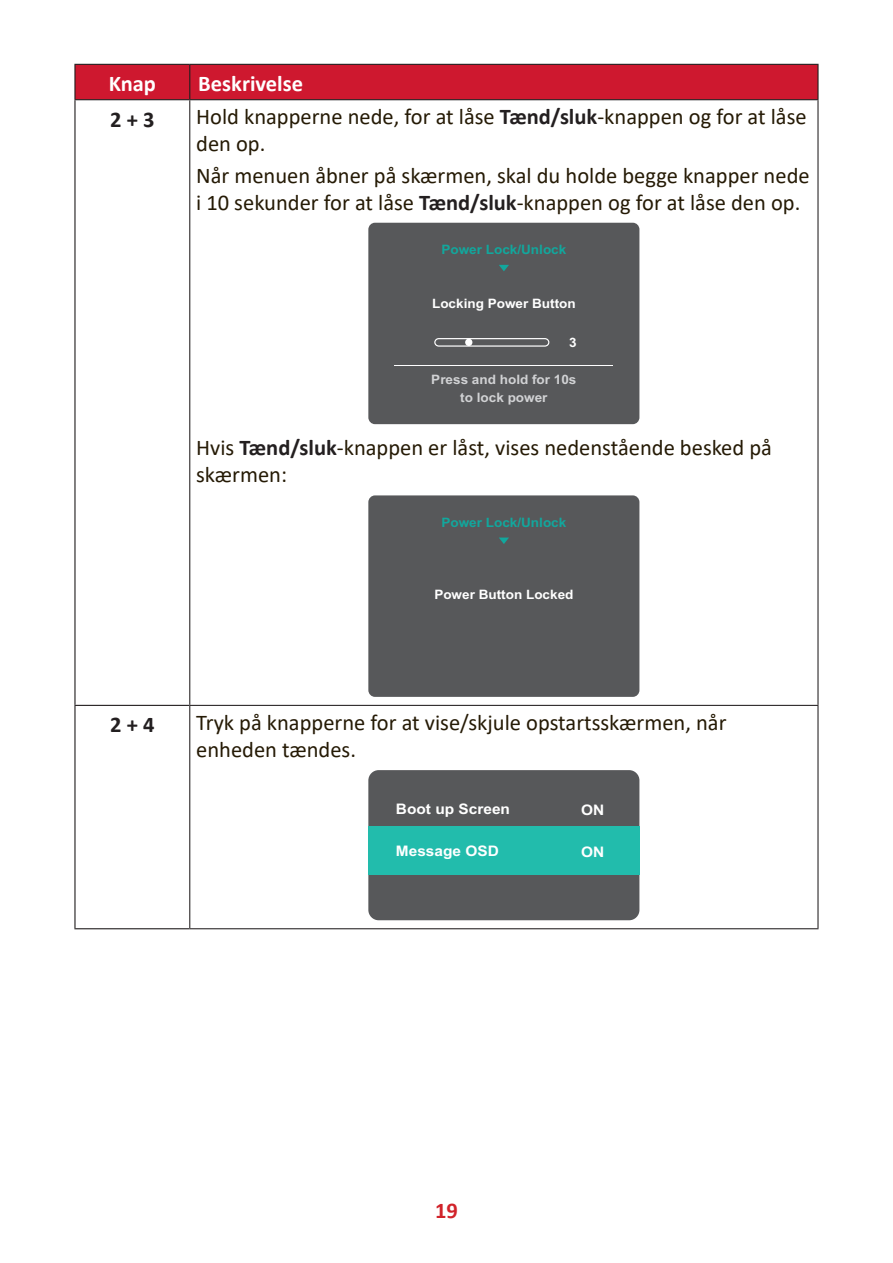
<style>
.page{position:relative;width:893px;height:1263px;background:#fff}
.page>*{position:absolute;margin:0;border:0;box-sizing:border-box;transform-origin:0 0}
.t1{font:22.5px/27px "Calibri";color:#251a05}
.t2{font:700 22.5px "Calibri";color:#fff}
.t3{font:700 22.5px "Calibri";color:#231f20}
.t4{font:700 22.5px "Calibri";color:#d1232a}
.t5{font:700 14.55px "Arial";color:#fff;scale:1.06 1}
.t6{font:700 13.05px "Arial";color:#fff;scale:1.04 1}
.t7{font:700 13.05px "Arial";color:#12a79d;scale:1.04 1}
.t8{font:700 13.05px/18px "Arial";color:#d1d2d4;text-align:center;scale:1.04 1}
.s1{font-weight:700;color:#231f20}
</style>
<div class="page">
<div style="left:76px;top:65px;width:741px;height:34px;background:#ce182f"></div>
<hr style="left:190px;top:64px;width:629px;height:1px;background:#231f20">
<hr style="left:817px;top:65px;width:2px;height:34px;background:#231f20">
<hr style="left:74px;top:99px;width:116px;height:1px;background:#231f20">
<hr style="left:190px;top:99px;width:629px;height:1px;background:#231f20">
<hr style="left:74px;top:64px;width:116px;height:1px;background:#231f20">
<hr style="left:74px;top:65px;width:2px;height:34px;background:#231f20">
<hr style="left:189px;top:65px;width:1px;height:34px;background:#231f20">
<hr style="left:74px;top:706px;width:2px;height:222px;background:#231f20">
<hr style="left:74px;top:928px;width:115px;height:1px;background:#231f20">
<hr style="left:74px;top:100px;width:2px;height:605px;background:#231f20">
<hr style="left:74px;top:705px;width:115px;height:1px;background:#231f20">
<hr style="left:189px;top:100px;width:1px;height:605px;background:#231f20">
<hr style="left:189px;top:706px;width:1px;height:222px;background:#231f20">
<hr style="left:817px;top:100px;width:1px;height:605px;background:#231f20">
<hr style="left:189px;top:705px;width:629px;height:1px;background:#231f20">
<hr style="left:817px;top:706px;width:1px;height:222px;background:#231f20">
<hr style="left:189px;top:928px;width:629px;height:1px;background:#231f20">
<div style="left:368px;top:223px;width:271px;height:201px;background:#57585a;border-radius:7px"></div>
<hr style="left:395px;top:365px;width:218px;height:1px;background:#fff">
<div style="left:434px;top:338px;width:115px;height:9px;border:1px solid #fff;border-radius:4px"></div>
<div style="left:465px;top:339px;width:7px;height:7px;background:#fff;border-radius:50%"></div>
<svg style="left:499px;top:265px;width:10px;height:6px"></svg>
<div style="left:368px;top:495px;width:271px;height:202px;background:#57585a;border-radius:7px"></div>
<svg style="left:499px;top:538px;width:10px;height:6px"></svg>
<div style="left:368px;top:770px;width:271px;height:150px;background:#57585a;border-radius:10px"></div>
<div style="left:368px;top:826px;width:271px;height:48px;background:#22bcac"></div>
<p class="t2" style="left:109px;top:68px;width:49px">Knap</p>
<p class="t2" style="left:198px;top:68px;width:106px">Beskrivelse</p>
<p class="t3" style="left:110px;top:103px;width:46px">2 + 3</p>
<p class="t1" style="left:196px;top:103px;width:612px">Hold knapperne nede, for at låse <span class="s1">Tænd/sluk</span>-knappen og for at låse den op.</p>
<p class="t1" style="left:196px;top:161px;width:615px">Når menuen åbner på skærmen, skal du holde begge knapper nede i 10 sekunder for at låse <span class="s1">Tænd/sluk</span>-knappen og for at låse den op.</p>
<p class="t7" style="left:441px;top:240px;width:122px">Power Lock/Unlock</p>
<p class="t6" style="left:432px;top:294px;width:140px">Locking Power Button</p>
<p class="t6" style="left:569px;top:333px;width:9px">3</p>
<p class="t8" style="left:431px;top:371px;width:141px">Press and hold for 10s to lock power</p>
<p class="t1" style="left:196px;top:434px;width:577px">Hvis <span class="s1">Tænd/sluk</span>-knappen er låst, vises nedenstående besked på skærmen:</p>
<p class="t7" style="left:441px;top:513px;width:122px">Power Lock/Unlock</p>
<p class="t6" style="left:434px;top:585px;width:135px">Power Button Locked</p>
<p class="t3" style="left:110px;top:709px;width:46px">2 + 4</p>
<p class="t1" style="left:196px;top:709px;width:532px">Tryk på knapperne for at vise/skjule opstartsskærmen, når enheden tændes.</p>
<p class="t5" style="left:396px;top:799px;width:109px">Boot up Screen</p>
<p class="t5" style="left:396px;top:841px;width:99px">Message OSD</p>
<p class="t5" style="left:581px;top:800px;width:23px">ON</p>
<p class="t5" style="left:581px;top:842px;width:23px">ON</p>
<p class="t4" style="left:435px;top:1194px;width:24px">19</p>
</div>
